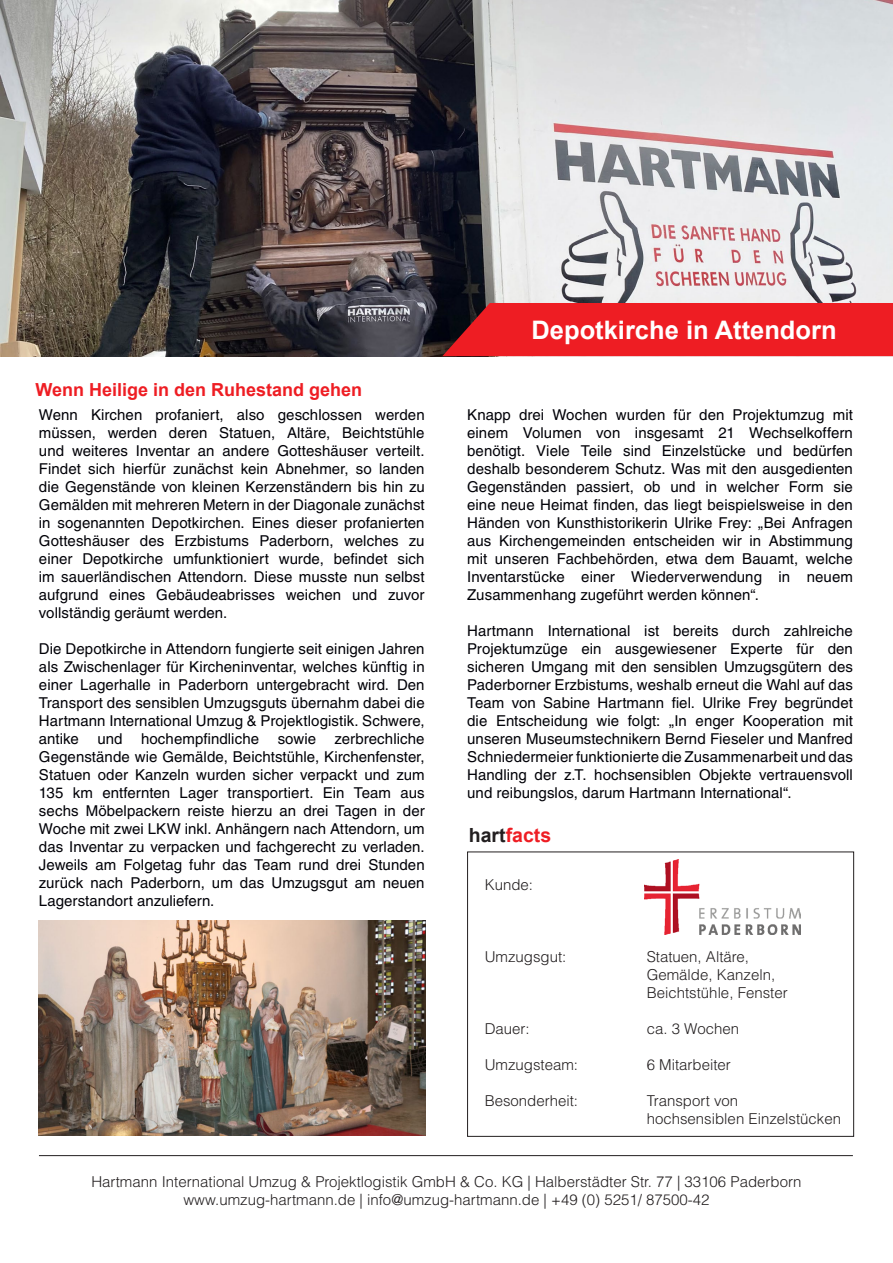
<style>
.page{position:relative;width:893px;height:1263px;background:#fff}
.page>*{position:absolute;margin:0;border:0;box-sizing:border-box;transform-origin:0 0}
.t1{font:700 25.5px "Arial";color:#fff}
.t2{font:700 19.5px "Arial";color:#ee1d23}
.t3{font:700 18px "Arial";color:#ee1d23}
.t4{font:15px/18px "Helvetica LT Std";letter-spacing:.005em;color:#000007;text-align:justify}
.t5{font:300 15px/18px "Helvetica LT Std";color:#231f20}
.s1{color:#231f20}
</style>
<div class="page">
<img style="left:0;top:0;width:893px;height:356px">
<div style="left:467px;top:851px;width:387px;height:286px;border:1px solid #231f20"></div>
<div style="left:442px;top:303px;width:451px;height:53px;background:#ee1d23"></div>
<hr style="left:39px;top:1155px;width:814px;height:1px;background:#231f20">
<img style="left:39px;top:921px;width:386px;height:215px">
<img style="left:645px;top:860px;width:155px;height:74px">
<p class="t3" style="left:35px;top:377px;width:328px">Wenn Heilige in den Ruhestand gehen</p>
<p class="t4" style="left:39px;top:406px;width:387px">Wenn Kirchen profaniert, also geschlossen werden müssen, werden deren Statuen, Altäre, Beichtstühle und weiteres Inventar an andere Gotteshäuser verteilt.<br>Findet sich hierfür zunächst kein Abnehmer, so landen die Gegenstände von kleinen Kerzenständern bis hin zu Gemälden mit mehreren Metern in der Diagonale zunächst in sogenannten Depotkirchen. Eines dieser profanierten Gotteshäuser des Erzbistums Paderborn, welches zu einer Depotkirche umfunktioniert wurde, befindet sich im sauerländischen Attendorn. Diese musste nun selbst aufgrund eines Gebäudeabrisses weichen und zuvor vollständig geräumt werden.</p>
<p class="t4" style="left:39px;top:640px;width:387px">Die Depotkirche in Attendorn fungierte seit einigen Jahren als Zwischenlager für Kircheninventar, welches künftig in einer Lagerhalle in Paderborn untergebracht wird. Den Transport des sensiblen Umzugsguts übernahm dabei die Hartmann International Umzug &amp; Projektlogistik. Schwere, antike und hochempfindliche sowie zerbrechliche Gegenstände wie Gemälde, Beichtstühle, Kirchenfenster, Statuen oder Kanzeln wurden sicher verpackt und zum 135 km entfernten Lager transportiert. Ein Team aus sechs Möbelpackern reiste hierzu an drei Tagen in der Woche mit zwei LKW inkl. Anhängern nach Attendorn, um das Inventar zu verpacken und fachgerecht zu verladen.<br>Jeweils am Folgetag fuhr das Team rund drei Stunden zurück nach Paderborn, um das Umzugsgut am neuen Lagerstandort anzuliefern.</p>
<p class="t1" style="left:532px;top:312px;width:307px">Depotkirche in Attendorn</p>
<p class="t4" style="left:467px;top:406px;width:387px">Knapp drei Wochen wurden für den Projektumzug mit einem Volumen von insgesamt 21 Wechselkoffern benötigt. Viele Teile sind Einzelstücke und bedürfen deshalb besonderem Schutz. Was mit den ausgedienten Gegenständen passiert, ob und in welcher Form sie eine neue Heimat finden, das liegt beispielsweise in den Händen von Kunsthistorikerin Ulrike Frey: „Bei Anfragen aus Kirchengemeinden entscheiden wir in Abstimmung mit unseren Fachbehörden, etwa dem Bauamt, welche Inventarstücke einer Wiederverwendung in neuem Zusammenhang zugeführt werden können“.</p>
<p class="t4" style="left:467px;top:622px;width:387px">Hartmann International ist bereits durch zahlreiche Projektumzüge ein ausgewiesener Experte für den sicheren Umgang mit den sensiblen Umzugsgütern des Paderborner Erzbistums, weshalb erneut die Wahl auf das Team von Sabine Hartmann fiel. Ulrike Frey begründet die Entscheidung wie folgt: „In enger Kooperation mit unseren Museumstechnikern Bernd Fieseler und Manfred Schniedermeier funktionierte die Zusammenarbeit und das Handling der z.T. hochsensiblen Objekte vertrauensvoll und reibungslos, darum Hartmann International“.</p>
<p class="t2" style="left:469px;top:822px;width:84px"><span class="s1">hart</span>facts</p>
<p class="t5" style="left:485px;top:875px;width:50px">Kunde:</p>
<p class="t5" style="left:485px;top:947px;width:83px">Umzugsgut:</p>
<p class="t5" style="left:647px;top:947px;width:104px">Statuen, Altäre,</p>
<p class="t5" style="left:647px;top:965px;width:130px">Gemälde, Kanzeln,</p>
<p class="t5" style="left:647px;top:983px;width:142px">Beichtstühle, Fenster</p>
<p class="t5" style="left:485px;top:1019px;width:47px">Dauer:</p>
<p class="t5" style="left:647px;top:1019px;width:94px">ca. 3 Wochen</p>
<p class="t5" style="left:485px;top:1055px;width:95px">Umzugsteam:</p>
<p class="t5" style="left:647px;top:1055px;width:86px">6 Mitarbeiter</p>
<p class="t5" style="left:485px;top:1091px;width:95px">Besonderheit:</p>
<p class="t5" style="left:647px;top:1091px;width:196px">Transport von<br>hochsensiblen Einzelstücken</p>
<p class="t5" style="left:91px;top:1172px;width:712px">Hartmann International Umzug &amp; Projektlogistik GmbH &amp; Co. KG | Halberstädter Str. 77 | 33106 Paderborn</p>
<p class="t5" style="left:183px;top:1190px;width:527px">www.umzug-hartmann.de | info@umzug-hartmann.de | +49 (0) 5251/ 87500-42</p>
</div>
